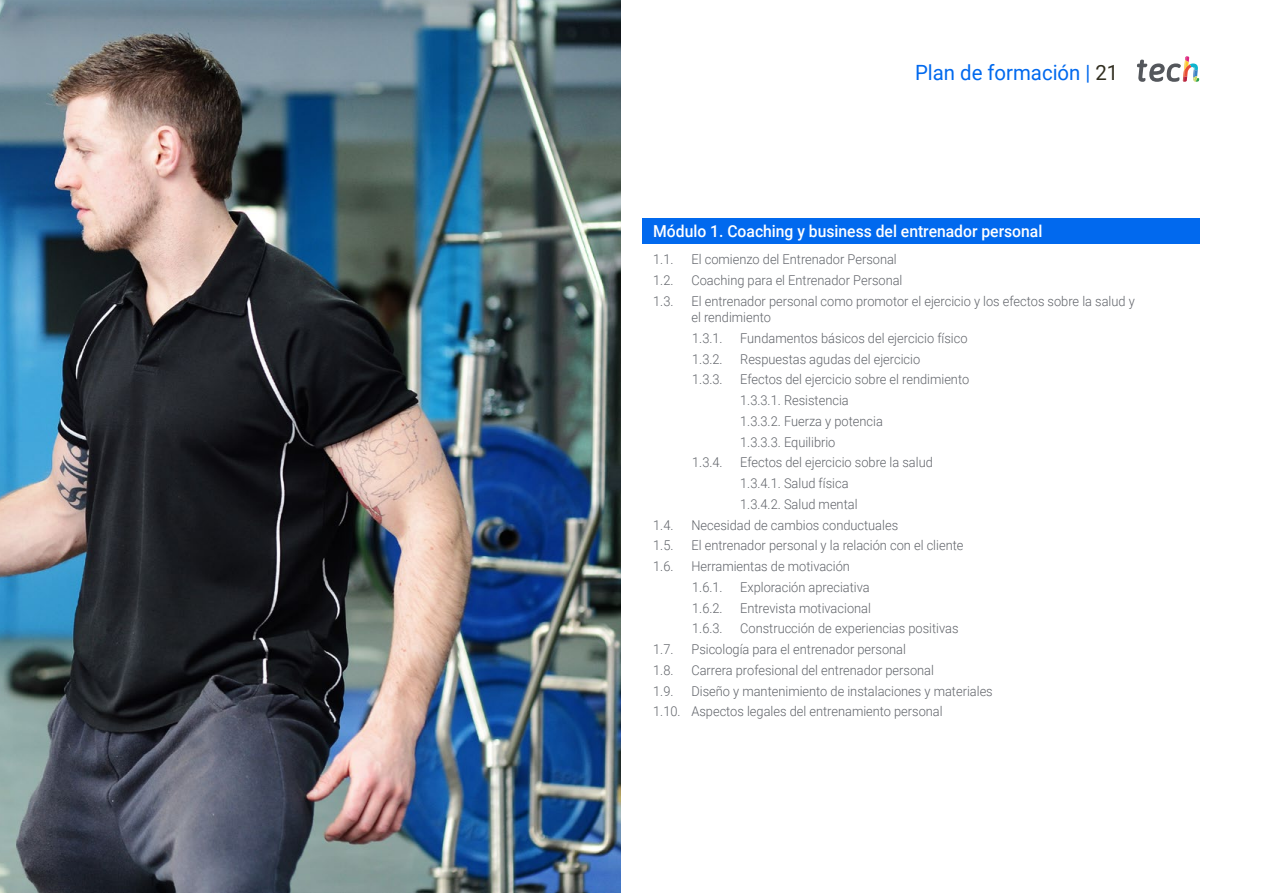
<style>
.page{position:relative;width:1263px;height:893px;background:#fff}
.page>*{position:absolute;margin:0;border:0;box-sizing:border-box;transform-origin:0 0}
.t1{font:21px "Roboto";color:#0169ee}
.t2{font:500 16.5px "Roboto";color:#fff;scale:.95 1}
.t3{font:300 13.5px/20.7px "Roboto";color:#61646a;scale:.95 1}
.s1{color:#312e20}
</style>
<div class="page">
<img style="left:0;top:0;width:621px;height:893px">
<div style="left:642px;top:218px;width:557px;height:25px;background:#0169ee"></div>
<svg style="left:1137px;top:56px;width:62px;height:26px"></svg>
<h1 class="t1" style="left:915px;top:57px;width:205px">Plan de formación | <span class="s1">21</span></h1>
<p class="t2" style="left:653px;top:219px;width:411px">Módulo 1. Coaching y business del entrenador personal</p>
<p class="t3" style="left:653px;top:248px;width:23px">1.1.</p>
<p class="t3" style="left:691px;top:248px;width:218px">El comienzo del Entrenador Personal</p>
<p class="t3" style="left:653px;top:269px;width:23px">1.2.</p>
<p class="t3" style="left:691px;top:269px;width:224px">Coaching para el Entrenador Personal</p>
<p class="t3" style="left:653px;top:290px;width:23px">1.3.</p>
<p class="t3" style="left:691px;top:292px;width:468px;line-height:16.5px">El entrenador personal como promotor el ejercicio y los efectos sobre la salud y el rendimiento</p>
<p class="t3" style="left:692px;top:327px;width:34px">1.3.1.</p>
<p class="t3" style="left:740px;top:327px;width:241px">Fundamentos básicos del ejercicio físico</p>
<p class="t3" style="left:692px;top:348px;width:34px">1.3.2.</p>
<p class="t3" style="left:740px;top:348px;width:191px">Respuestas agudas del ejercicio</p>
<p class="t3" style="left:692px;top:369px;width:34px">1.3.3.</p>
<p class="t3" style="left:740px;top:369px;width:243px">Efectos del ejercicio sobre el rendimiento<br>1.3.3.1. Resistencia<br>1.3.3.2. Fuerza y potencia<br>1.3.3.3. Equilibrio</p>
<p class="t3" style="left:692px;top:452px;width:34px">1.3.4.</p>
<p class="t3" style="left:740px;top:452px;width:204px">Efectos del ejercicio sobre la salud<br>1.3.4.1. Salud física<br>1.3.4.2. Salud mental</p>
<p class="t3" style="left:653px;top:514px;width:23px">1.4.</p>
<p class="t3" style="left:691px;top:514px;width:219px">Necesidad de cambios conductuales</p>
<p class="t3" style="left:653px;top:535px;width:23px">1.5.</p>
<p class="t3" style="left:691px;top:535px;width:288px">El entrenador personal y la relación con el cliente</p>
<p class="t3" style="left:653px;top:555px;width:23px">1.6.</p>
<p class="t3" style="left:691px;top:555px;width:168px">Herramientas de motivación<br>1.6.1.</p>
<p class="t3" style="left:740px;top:576px;width:138px">Exploración apreciativa</p>
<p class="t3" style="left:692px;top:597px;width:34px">1.6.2.</p>
<p class="t3" style="left:740px;top:597px;width:139px">Entrevista motivacional</p>
<p class="t3" style="left:692px;top:618px;width:34px">1.6.3.</p>
<p class="t3" style="left:740px;top:618px;width:231px">Construcción de experiencias positivas</p>
<p class="t3" style="left:653px;top:638px;width:23px">1.7.</p>
<p class="t3" style="left:691px;top:638px;width:227px">Psicología para el entrenador personal</p>
<p class="t3" style="left:653px;top:659px;width:23px">1.8.</p>
<p class="t3" style="left:691px;top:659px;width:257px">Carrera profesional del entrenador personal</p>
<p class="t3" style="left:653px;top:680px;width:23px">1.9.</p>
<p class="t3" style="left:653px;top:680px;width:359px;text-indent:38px">Diseño y mantenimiento de instalaciones y materiales<br>1.10. Aspectos legales del entrenamiento personal</p>
</div>
